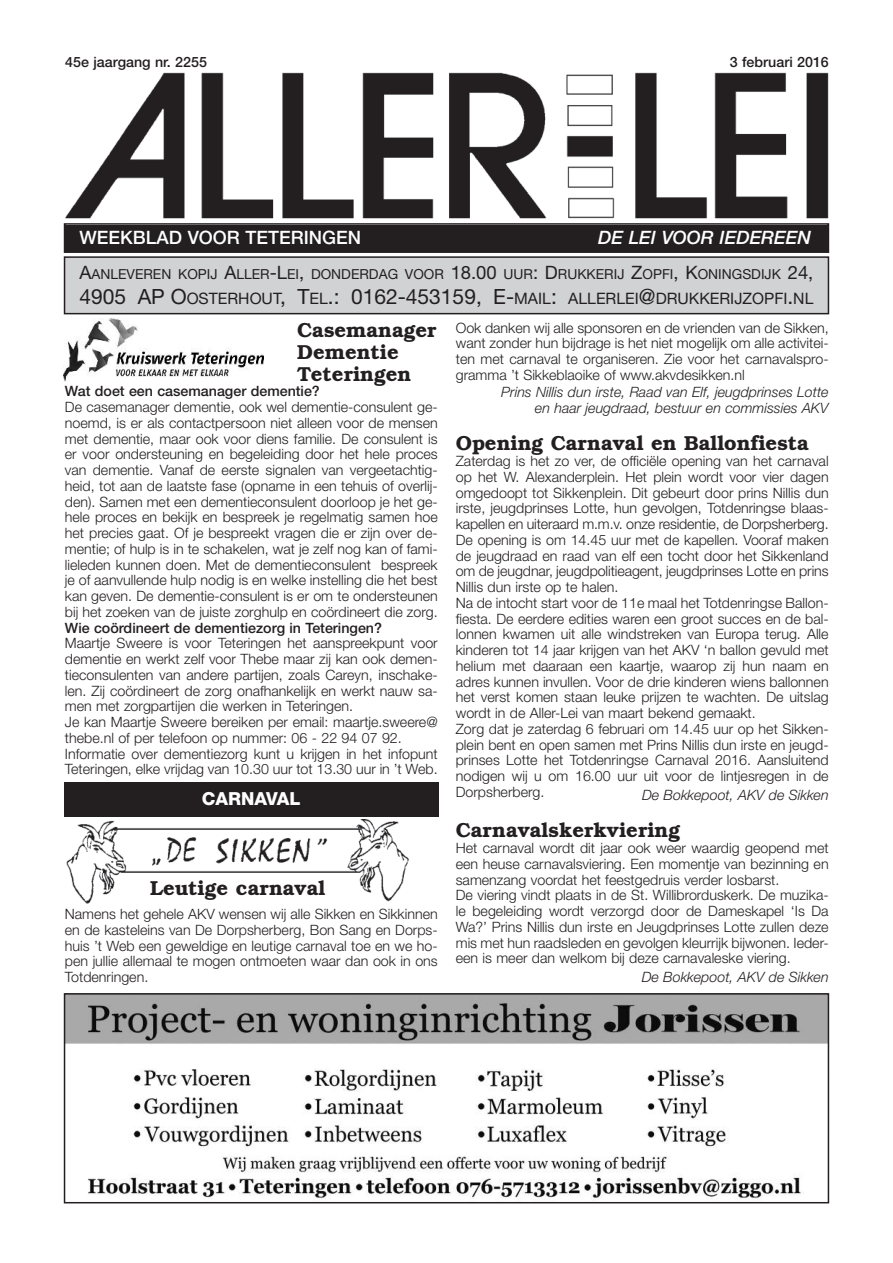
<style>
.page{position:relative;width:893px;height:1263px;background:#fff}
.page>*{position:absolute;margin:0;border:0;box-sizing:border-box;transform-origin:0 0}
.t1{font:600 20.25px/21.8px "Bookman";color:#231f20}
.t2{font:500 18.45px "Helvetica Neue";color:#fff}
.t3{font:italic 500 18.45px "Helvetica Neue";color:#fff}
.t4{font:800 18px "Helvetica Neue";color:#fff}
.t5{font:15.75px "Helvetica Neue";color:#231f20}
.t6{font:300 14.25px/15.8px "Helvetica Neue";color:#231f20;text-align:justify}
.t7{font:italic 300 14.25px/15.8px "Helvetica Neue";color:#231f20;text-align:right}
.t8{font:500 14.25px "Helvetica Neue";color:#231f20}
.t9{font:13.8px "Helvetica Neue";color:#231f20}
.s1{font-size:18.45px}
.s2{font-size:21px}
</style>
<div class="page">
<img style="left:65px;top:72px;width:764px;height:147px">
<div style="left:65px;top:225px;width:763px;height:26px;background:#231f20"></div>
<div style="left:64px;top:223px;width:765px;height:30px;border:2px solid #231f20"></div>
<div style="left:65px;top:257px;width:763px;height:57px;background:#d1d2d4"></div>
<div style="left:64px;top:256px;width:765px;height:58px;border:2px solid #231f20"></div>
<div style="left:64px;top:783px;width:374px;height:34px;background:#231f20"></div>
<img style="left:66px;top:820px;width:343px;height:84px">
<div style="left:127px;top:873px;width:222px;height:28px;background:#fff"></div>
<img style="left:67px;top:996px;width:759px;height:203px">
<div style="left:64px;top:993px;width:765px;height:210px;border:2px solid #231f20"></div>
<img style="left:64px;top:319px;width:199px;height:62px">
<p class="t8" style="left:65px;top:57px;width:143px">45e jaargang nr. 2255</p>
<p class="t8" style="left:730px;top:57px;width:100px">3 februari 2016</p>
<p class="t2" style="left:80px;top:231px;width:283px">WEEKBLAD VOOR TETERINGEN</p>
<p class="t3" style="left:598px;top:231px;width:214px">DE LEI VOOR IEDEREEN</p>
<p class="t9" style="left:80px;top:269px;width:735px"><span class="s1">A</span>ANLEVEREN KOPIJ <span class="s1">A</span>LLER<span class="s1">-L</span>EI<span class="s1">,</span> DONDERDAG VOOR <span class="s1">18.00</span> UUR<span class="s1">: D</span>RUKKERIJ <span class="s1">Z</span>OPFI<span class="s1">, K</span>ONINGSDIJK <span class="s1">24,</span></p>
<p class="t5" style="left:80px;top:293px;width:735px"><span class="s2">4905 AP O</span>OSTERHOUT<span class="s2">, T</span>EL<span class="s2">.: 0162-453159, E-</span>MAIL<span class="s2">:</span> ALLERLEI<span class="s2">@</span>DRUKKERIJZOPFI<span class="s2">.</span>NL</p>
<h1 class="t1" style="left:297px;top:319px;width:141px">Casemanager<br>Dementie<br>Teteringen</h1>
<p class="t8" style="left:65px;top:386px;width:256px">Wat doet een casemanager dementie?</p>
<p class="t6" style="left:65px;top:401px;width:374px">De casemanager dementie, ook wel dementie-consulent ge&shy;noemd, is er als contactpersoon niet alleen voor de mensen met dementie, maar ook voor diens familie. De consulent is er voor ondersteuning en begeleiding door het hele proces van dementie. Vanaf de eerste signalen van vergeetachtig&shy;heid, tot aan de laatste fase (opname in een tehuis of overlij&shy;den). Samen met een dementieconsulent doorloop je het ge&shy;hele proces en bekijk en bespreek je regelmatig samen hoe het precies gaat. Of je bespreekt vragen die er zijn over de&shy;mentie; of hulp is in te schakelen, wat je zelf nog kan of fami&shy;lieleden kunnen doen. Met de dementieconsulent bespreek je of aanvullende hulp nodig is en welke instelling die het best kan geven. De dementie-consulent is er om te ondersteunen bij het zoeken van de juiste zorghulp en coördineert die zorg.</p>
<p class="t8" style="left:65px;top:622px;width:319px">Wie coördineert de dementiezorg in Teteringen?</p>
<p class="t6" style="left:65px;top:637px;width:374px;text-align:left">Maartje Sweere is voor Teteringen het aanspreekpunt voor dementie en werkt zelf voor Thebe maar zij kan ook demen&shy;tieconsulenten van andere partijen, zoals Careyn, inschake&shy;len. Zij coördineert de zorg onafhankelijk en werkt nauw sa&shy;men met zorgpartijen die werken in Teteringen.<br>Je kan Maartje Sweere bereiken per email: maartje.sweere@ thebe.nl of per telefoon op nummer: 06 - 22 94 07 92.<br>Informatie over dementiezorg kunt u krijgen in het infopunt Teteringen, elke vrijdag van 10.30 uur tot 13.30 uur in ’t Web.</p>
<p class="t4" style="left:202px;top:792px;width:100px">CARNAVAL</p>
<h1 class="t1" style="left:150px;top:877px;width:177px">Leutige carnaval</h1>
<p class="t6" style="left:65px;top:908px;width:374px">Namens het gehele AKV wensen wij alle Sikken en Sikkinnen en de kasteleins van De Dorpsherberg, Bon Sang en Dorps&shy;huis ’t Web een geweldige en leutige carnaval toe en we ho&shy;pen jullie allemaal te mogen ontmoeten waar dan ook in ons Totdenringen.</p>
<p class="t6" style="left:456px;top:321px;width:374px">Ook danken wij alle sponsoren en de vrienden van de Sikken, want zonder hun bijdrage is het niet mogelijk om alle activitei&shy;ten met carnaval te organiseren. Zie voor het carnavalspro&shy;gramma ’t Sikkeblaoike of www.akvdesikken.nl</p>
<p class="t7" style="left:501px;top:385px;width:329px">Prins Nillis dun irste, Raad van Elf, jeugdprinses Lotte en haar jeugdraad, bestuur en commissies AKV</p>
<h1 class="t1" style="left:456px;top:432px;width:355px">Opening Carnaval en Ballonfiesta</h1>
<p class="t6" style="left:456px;top:454px;width:374px;text-align:left">Zaterdag is het zo ver, de officiële opening van het carnaval op het W. Alexanderplein. Het plein wordt voor vier dagen omgedoopt tot Sikkenplein. Dit gebeurt door prins Nillis dun irste, jeugdprinses Lotte, hun gevolgen, Totdenringse blaas&shy;kapellen en uiteraard m.m.v. onze residentie, de Dorpsherberg.<br>De opening is om 14.45 uur met de kapellen. Vooraf maken de jeugdraad en raad van elf een tocht door het Sikkenland om de jeugdnar, jeugdpolitieagent, jeugdprinses Lotte en prins Nillis dun irste op te halen.<br>Na de intocht start voor de 11e maal het Totdenringse Ballon&shy;fiesta. De eerdere edities waren een groot succes en de bal&shy;lonnen kwamen uit alle windstreken van Europa terug. Alle kinderen tot 14 jaar krijgen van het AKV ‘n ballon gevuld met helium met daaraan een kaartje, waarop zij hun naam en adres kunnen invullen. Voor de drie kinderen wiens ballonnen het verst komen staan leuke prijzen te wachten. De uitslag wordt in de Aller-Lei van maart bekend gemaakt.<br>Zorg dat je zaterdag 6 februari om 14.45 uur op het Sikken&shy;plein bent en open samen met Prins Nillis dun irste en jeugd&shy;prinses Lotte het Totdenringse Carnaval 2016. Aansluitend nodigen wij u om 16.00 uur uit voor de lintjesregen in de Dorpsherberg.</p>
<p class="t7" style="left:642px;top:788px;width:188px">De Bokkepoot, AKV de Sikken</p>
<h1 class="t1" style="left:456px;top:819px;width:226px">Carnavalskerkviering</h1>
<p class="t6" style="left:456px;top:841px;width:374px;text-align:left">Het carnaval wordt dit jaar ook weer waardig geopend met een heuse carnavalsviering. Een momentje van bezinning en samenzang voordat het feestgedruis verder losbarst.<br>De viering vindt plaats in de St. Willibrorduskerk. De muzika&shy;le begeleiding wordt verzorgd door de Dameskapel ‘Is Da Wa?’ Prins Nillis dun irste en Jeugdprinses Lotte zullen deze mis met hun raadsleden en gevolgen kleurrijk bijwonen. Ieder&shy;een is meer dan welkom bij deze carnavaleske viering.</p>
<p class="t7" style="left:642px;top:970px;width:188px">De Bokkepoot, AKV de Sikken</p>
</div>
